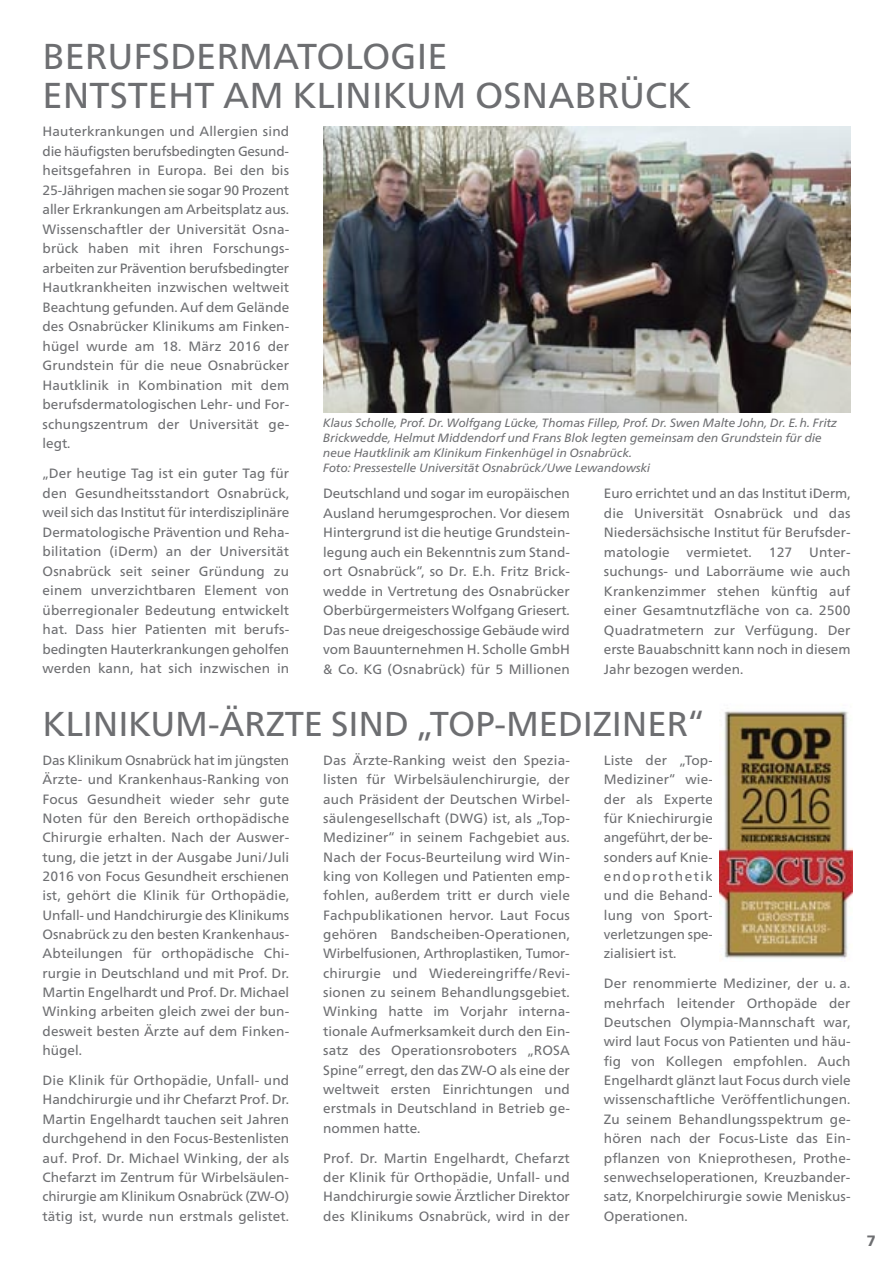
<style>
.page{position:relative;width:893px;height:1263px;background:#fff}
.page>*{position:absolute;margin:0;border:0;box-sizing:border-box;transform-origin:0 0}
.t1{font:36px/39px "Frutiger Neue LT Pro";color:#6d6e71}
.t2{font:34.5px "Frutiger Neue LT Pro";letter-spacing:-.005em;color:#6d6e71}
.t3{font:800 15px "Frutiger Neue LT Pro";color:#6d6e71}
.t4{font:13.5px/19.4px "Frutiger Neue LT Pro";letter-spacing:.005em;color:#6d6e71;text-align:justify}
.t5{font:italic 12px/15px "Frutiger Neue LT Pro";color:#6d6e71}
</style>
<div class="page">
<img style="left:323px;top:126px;width:527px;height:287px">
<img style="left:719px;top:711px;width:134px;height:248px">
<h1 class="t1" style="left:43px;top:40px;width:650px">BERUFSDERMATOLOGIE<br>ENTSTEHT AM KLINIKUM OSNABRÜCK</h1>
<p class="t4" style="left:43px;top:123px;width:248px">Hauterkrankungen und Allergien sind die häufigsten berufsbedingten Gesund - heitsgefahren in Europa. Bei den bis 25-Jährigen machen sie sogar 90 Pro zent aller Erkrankungen am Arbeitsplatz aus.<br>Wissenschaftler der Universität Osna - brück haben mit ihren Forschungs - arbeiten zur Prävention berufsbedingter Hautkrankheiten inzwischen weltweit Beachtung gefunden. Auf dem Gelände des Osnabrücker Klinikums am Finken&shy;hügel wurde am 18. März 2016 der Grundstein für die neue Osnabrücker Hautklinik in Kombination mit dem berufsdermatologischen Lehr- und For - schungszentrum der Universität ge&shy;legt.</p>
<p class="t4" style="left:43px;top:465px;width:248px">„Der heutige Tag ist ein guter Tag für den Gesundheitsstandort Osnabrück, weil sich das Institut für interdisziplinäre Dermatologische Prävention und Reha&shy;bilitation (iDerm) an der Universität Osnabrück seit seiner Gründung zu einem unverzichtbaren Element von überregionaler Bedeutung entwickelt hat. Dass hier Patienten mit berufs - bedingten Hauterkrankungen geholfen werden kann, hat sich inzwischen in</p>
<p class="t5" style="left:323px;top:417px;width:516px">Klaus Scholle, Prof. Dr. Wolfgang Lücke, Thomas Fillep, Prof. Dr. Swen Malte John, Dr. E. h. Fritz Brickwedde, Helmut Middendorf und Frans Blok legten gemeinsam den Grundstein für die neue Hautklinik am Klinikum Finkenhügel in Osnabrück.<br>Foto: Pressestelle Universität Osnabrück/Uwe Lewandowski</p>
<p class="t4" style="left:323px;top:485px;width:248px">Deutschland und sogar im europäischen Ausland herumgesprochen. Vor diesem Hintergrund ist die heutige Grundstein&shy;legung auch ein Bekenntnis zum Stand - ort Osnabrück“, so Dr. E.h. Fritz Brick&shy;wedde in Vertretung des Osnabrücker Oberbürgermeisters Wolfgang Griesert.<br>Das neue dreigeschossige Gebäude wird vom Bauunternehmen H. Scholle GmbH &amp; Co. KG (Osnabrück) für 5 Millionen</p>
<p class="t4" style="left:604px;top:485px;width:248px">Euro errichtet und an das Institut iDerm, die Universität Osnabrück und das Nie dersächsische Institut für Berufsder&shy;matologie vermietet. 127 Unter&shy;suchungs- und Laborräume wie auch Kranken zimmer stehen künftig auf einer Ge samt nutzfläche von ca. 2500<br>Quadratmetern zur Verfügung. Der erste Bauabschnitt kann noch in diesem Jahr bezogen werden.</p>
<h2 class="t2" style="left:43px;top:710px;width:663px">KLINIKUM-ÄRZTE SIND „TOP-MEDIZINER“</h2>
<p class="t4" style="left:43px;top:751px;width:248px">Das Klinikum Osnabrück hat im jüngsten Ärzte- und Krankenhaus-Ranking von Focus Gesundheit wieder sehr gute Noten für den Bereich orthopädische Chirurgie erhalten. Nach der Auswer&shy;tung, die jetzt in der Ausgabe Juni/Juli 2016 von Focus Gesundheit erschienen ist, gehört die Klinik für Orthopädie, Unfall- und Handchirurgie des Klinikums Osnabrück zu den besten Krankenhaus-Abteilungen für orthopädische Chi - rurgie in Deutschland und mit Prof. Dr.<br>Martin Engelhardt und Prof. Dr. Michael Winking arbeiten gleich zwei der bun&shy;desweit besten Ärzte auf dem Finken&shy;hügel.</p>
<p class="t4" style="left:43px;top:1072px;width:248px">Die Klinik für Orthopädie, Unfall- und Handchirurgie und ihr Chefarzt Prof. Dr.<br>Martin Engelhardt tauchen seit Jahren durchgehend in den Focus-Bestenlisten auf. Prof. Dr. Michael Winking, der als Chefarzt im Zentrum für Wirbelsäulen - chirurgie am Klinikum Osnabrück (ZW-O) tätig ist, wurde nun erstmals gelistet.</p>
<p class="t4" style="left:323px;top:751px;width:248px">Das Ärzte-Ranking weist den Spezia - listen für Wirbelsäulenchirurgie, der auch Präsident der Deutschen Wirbel&shy;säulengesellschaft (DWG) ist, als „Top-Mediziner“ in seinem Fachgebiet aus.<br>Nach der Focus-Beurteilung wird Win - king von Kollegen und Patienten emp&shy;fohlen, außerdem tritt er durch viele Fachpublikationen hervor. Laut Focus gehören Bandscheiben-Operationen, Wirbelfusionen, Arthroplastiken, Tumor - chirurgie und Wiedereingriffe/Revi - sionen zu seinem Behandlungsgebiet.<br>Winking hatte im Vorjahr interna&shy;tionale Aufmerksamkeit durch den Ein&shy;satz des Operationsroboters „ROSA Spine“ erregt, den das ZW-O als eine der weltweit ersten Einrichtungen und erstmals in Deutschland in Betrieb ge - nommen hatte.</p>
<p class="t4" style="left:323px;top:1149px;width:248px">Prof. Dr. Martin Engelhardt, Chefarzt der Klinik für Orthopädie, Unfall- und Handchirurgie sowie Ärztlicher Direktor des Klinikums Osnabrück, wird in der</p>
<p class="t4" style="left:604px;top:751px;width:111px">Liste der „Top-Mediziner“ wie - der als Experte für Kniechirurgie angeführt, der be&shy;sonders auf Knie&shy;endoprothetik und die Behand&shy;lung von Sport&shy;verletzungen spe&shy;zialisiert ist.</p>
<p class="t4" style="left:604px;top:975px;width:248px">Der renommierte Mediziner, der u. a. mehrfach leitender Orthopäde der Deutschen Olympia-Mannschaft war, wird laut Focus von Patienten und häu&shy;fig von Kollegen empfohlen. Auch Engelhardt glänzt laut Focus durch viele wissen schaftliche Veröffentlichungen.<br>Zu sei nem Behandlungsspektrum ge - hören nach der Focus-Liste das Ein - pflanzen von Knieprothesen, Prothe&shy;senwechseloperationen, Kreuzbander&shy;satz, Knorpel chirurgie sowie Meniskus-Operationen.</p>
<p class="t3" style="left:867px;top:1234px;width:11px">7</p>
</div>
